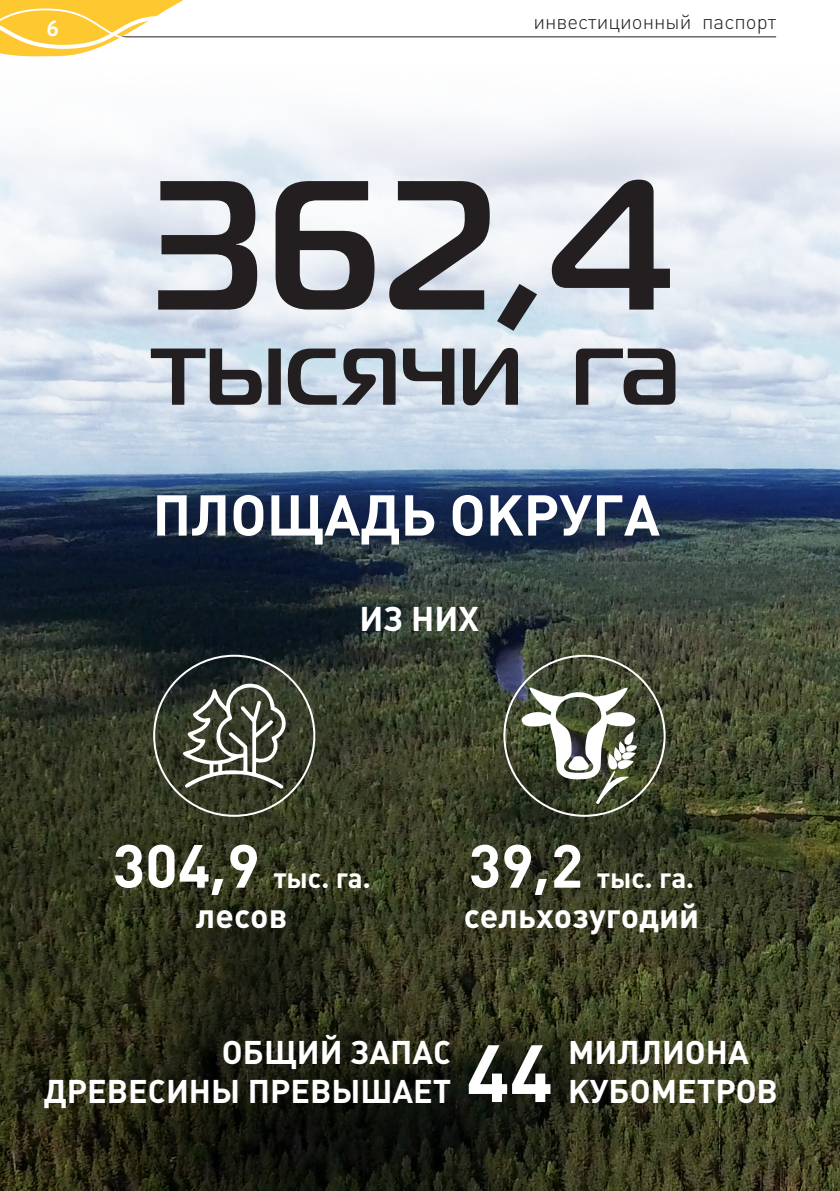
<style>
.page{position:relative;width:840px;height:1191px;background:#fff}
.page>*{position:absolute;margin:0;border:0;box-sizing:border-box;transform-origin:0 0}
.t1{font:700 183.4px "Magistral C";color:#231f20}
.t2{font:700 106px "Magistral C";color:#231f20}
.t3{font:700 79.8px "Plumb";color:#fff}
.t4{font:700 56.6px "Plumb";color:#fff}
.t5{font:700 33.8px "Plumb";color:#fff}
.t6{font:700 32.4px/39px "Plumb";color:#fff;text-align:right}
.t7{font:700 28px "Plumb";color:#fff}
.t8{font:700 22px "PT Sans";color:#fff}
.t9{font:300 20.4px "Plumb";color:#231f20}
.s1{font-size:60px}
</style>
<div class="page">
<hr style="left:88px;top:36px;width:687px;height:1px;background:#231f20">
<svg style="left:0;top:0;width:259px;height:57px"></svg>
<img style="left:0;top:117px;width:839px;height:1074px">
<svg style="left:183px;top:683px;width:103px;height:105px"></svg>
<svg style="left:521px;top:687px;width:115px;height:117px"></svg>
<p class="t8" style="left:46px;top:14px;width:14px">6</p>
<p class="t9" style="left:533px;top:10px;width:244px">инвестиционный паспорт</p>
<p class="t1" style="left:151px;top:136px;width:526px">362,4</p>
<p class="t2" style="left:151px;top:304px;width:530px">тысячи га</p>
<p class="t4" style="left:152px;top:483px;width:508px">ПЛОЩАДЬ ОКРУГА</p>
<p class="t5" style="left:359px;top:600px;width:121px">ИЗ НИХ</p>
<p class="t7" style="left:112px;top:861px;width:259px"><span class="s1">304,9</span> тыс. га.</p>
<p class="t5" style="left:196px;top:897px;width:93px">лесов</p>
<p class="t7" style="left:468px;top:861px;width:227px"><span class="s1">39,2</span> тыс. га.</p>
<p class="t5" style="left:463px;top:897px;width:237px">сельхозугодий</p>
<p class="t6" style="left:44px;top:1032px;width:409px">ОБЩИЙ ЗАПАС<br>ДРЕВЕСИНЫ ПРЕВЫШАЕТ</p>
<p class="t6" style="left:568px;top:1032px;width:211px;text-align:left">МИЛЛИОНА<br>КУБОМЕТРОВ</p>
<p class="t3" style="left:466px;top:1028px;width:88px">44</p>
</div>
